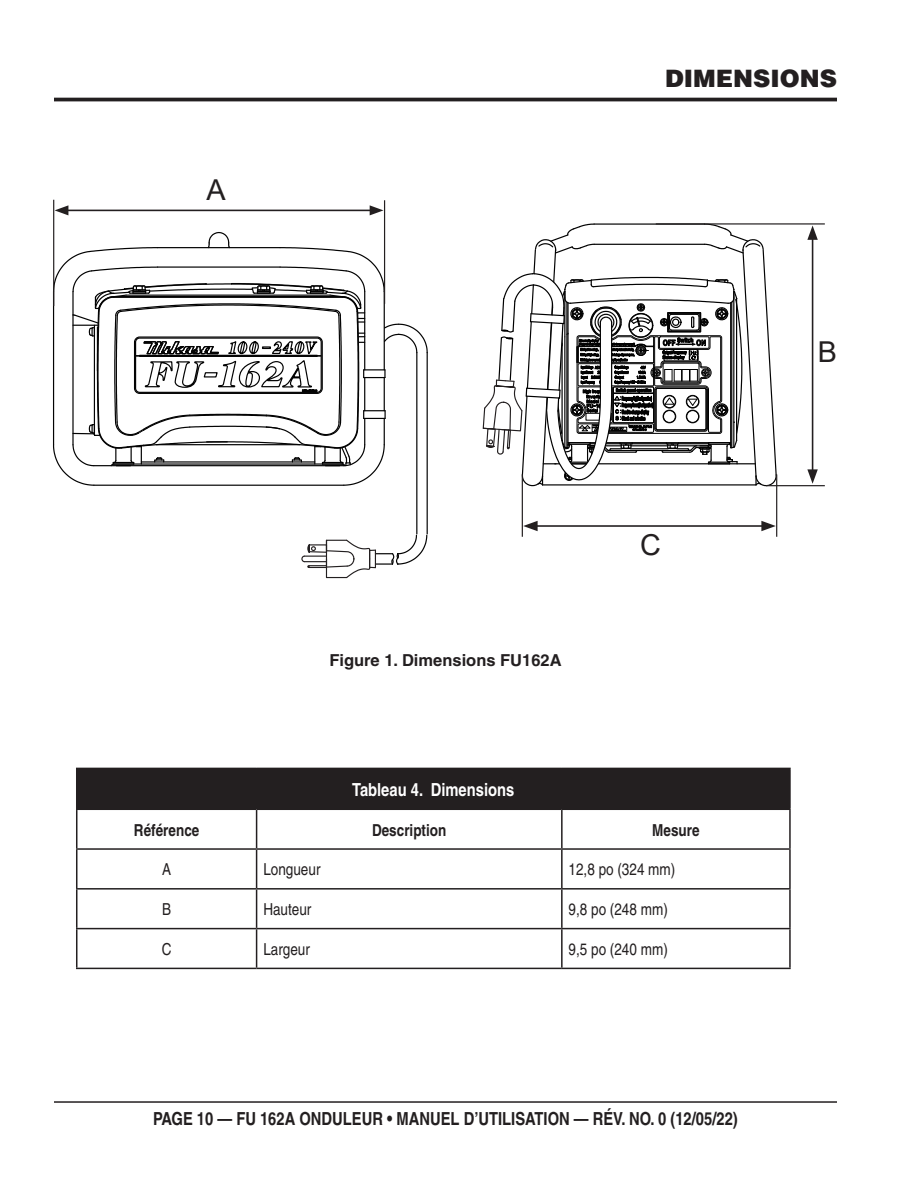
<style>
.page{position:relative;width:918px;height:1188px;background:#fff}
.page>*{position:absolute;margin:0;border:0;box-sizing:border-box;transform-origin:0 0}
.t1{font:28.8px "Arial";color:#231f20}
.Page_Heading_TOC{font:900 24px "Helvetica";color:#231f20}
.t2{font:700 condensed 18px "Helvetica";color:#231f20}
.t3{font:700 condensed 18px "Helvetica";color:#fff}
.Table_-_body_text_le{font:condensed 16.5px "Helvetica";color:#231f20}
.Table_-_body_text_BO{font:700 condensed 16.5px "Helvetica";color:#231f20}
.t4{font:700 16.5px "Helvetica";color:#231f20}
.Table_-_body_text_ce{font:condensed 16.5px "Helvetica";color:#231f20}
</style>
<div class="page">
<hr style="left:54px;top:1101px;width:783px;height:2px;background:#231f20">
<hr style="left:54px;top:98px;width:783px;height:3px;background:#231f20">
<div style="left:77px;top:768px;width:713px;height:41px;background:#231f20"></div>
<hr style="left:76px;top:768px;width:181px;height:1px;background:#231f20">
<hr style="left:76px;top:769px;width:1px;height:40px;background:#231f20">
<hr style="left:562px;top:768px;width:229px;height:1px;background:#231f20">
<hr style="left:789px;top:769px;width:2px;height:40px;background:#231f20">
<hr style="left:76px;top:809px;width:181px;height:1px;background:#231f20">
<hr style="left:76px;top:810px;width:1px;height:38px;background:#231f20">
<hr style="left:257px;top:809px;width:305px;height:1px;background:#231f20">
<hr style="left:256px;top:810px;width:1px;height:38px;background:#231f20">
<hr style="left:562px;top:809px;width:229px;height:1px;background:#231f20">
<hr style="left:561px;top:810px;width:2px;height:38px;background:#231f20">
<hr style="left:789px;top:810px;width:2px;height:38px;background:#231f20">
<hr style="left:257px;top:848px;width:305px;height:2px;background:#231f20">
<hr style="left:562px;top:848px;width:229px;height:2px;background:#231f20">
<hr style="left:561px;top:850px;width:2px;height:38px;background:#231f20">
<hr style="left:789px;top:850px;width:2px;height:38px;background:#231f20">
<hr style="left:76px;top:890px;width:1px;height:38px;background:#231f20">
<hr style="left:257px;top:888px;width:305px;height:2px;background:#231f20">
<hr style="left:256px;top:890px;width:1px;height:38px;background:#231f20">
<hr style="left:562px;top:888px;width:229px;height:2px;background:#231f20">
<hr style="left:561px;top:890px;width:2px;height:38px;background:#231f20">
<hr style="left:789px;top:890px;width:2px;height:38px;background:#231f20">
<hr style="left:76px;top:929px;width:1px;height:39px;background:#231f20">
<hr style="left:257px;top:928px;width:305px;height:1px;background:#231f20">
<hr style="left:256px;top:929px;width:1px;height:39px;background:#231f20">
<hr style="left:562px;top:928px;width:229px;height:1px;background:#231f20">
<hr style="left:561px;top:929px;width:2px;height:39px;background:#231f20">
<hr style="left:789px;top:929px;width:2px;height:39px;background:#231f20">
<hr style="left:76px;top:968px;width:181px;height:1px;background:#231f20">
<hr style="left:257px;top:968px;width:305px;height:1px;background:#231f20">
<hr style="left:562px;top:968px;width:229px;height:1px;background:#231f20">
<hr style="left:76px;top:848px;width:181px;height:2px;background:#231f20">
<hr style="left:76px;top:850px;width:1px;height:38px;background:#231f20">
<hr style="left:256px;top:850px;width:1px;height:38px;background:#231f20">
<hr style="left:76px;top:888px;width:181px;height:2px;background:#231f20">
<hr style="left:76px;top:928px;width:181px;height:1px;background:#231f20">
<svg style="left:482px;top:223px;width:295px;height:264px"></svg>
<hr style="left:656px;top:223px;width:169px;height:2px;background:#231f20">
<hr style="left:766px;top:485px;width:59px;height:1px;background:#231f20">
<svg style="left:807px;top:225px;width:11px;height:15px"></svg>
<svg style="left:807px;top:469px;width:11px;height:15px"></svg>
<hr style="left:812px;top:236px;width:1px;height:236px;background:#231f20">
<hr style="left:522px;top:474px;width:1px;height:63px;background:#231f20">
<hr style="left:776px;top:474px;width:1px;height:63px;background:#231f20">
<svg style="left:761px;top:521px;width:15px;height:10px"></svg>
<svg style="left:523px;top:521px;width:15px;height:10px"></svg>
<hr style="left:535px;top:525px;width:230px;height:2px;background:#231f20">
<hr style="left:416px;top:353px;width:1px;height:181px;background:#030303">
<hr style="left:427px;top:353px;width:1px;height:181px;background:#030303">
<hr style="left:53px;top:200px;width:1px;height:106px;background:#231f20">
<hr style="left:384px;top:200px;width:1px;height:104px;background:#231f20">
<svg style="left:370px;top:205px;width:14px;height:10px"></svg>
<svg style="left:55px;top:205px;width:13px;height:10px"></svg>
<hr style="left:67px;top:210px;width:305px;height:1px;background:#231f20">
<svg style="left:53px;top:231px;width:375px;height:255px"></svg>
<svg style="left:301px;top:534px;width:127px;height:44px"></svg>
<p class="t1" style="left:207px;top:170px;width:21px">A</p>
<p class="Page_Heading_TOC" style="left:665px;top:63px;width:173px">DIMENSIONS</p>
<p class="t4" style="left:329px;top:650px;width:234px">Figure 1. Dimensions FU162A</p>
<p class="t3" style="left:352px;top:778px;width:164px">Tableau 4. Dimensions</p>
<p class="t1" style="left:640px;top:525px;width:22px">C</p>
<p class="t1" style="left:818px;top:332px;width:21px">B</p>
<p class="Table_-_body_text_BO" style="left:134px;top:820px;width:67px">Référence</p>
<p class="Table_-_body_text_BO" style="left:372px;top:820px;width:76px">Description</p>
<p class="Table_-_body_text_BO" style="left:652px;top:820px;width:49px">Mesure</p>
<p class="Table_-_body_text_ce" style="left:162px;top:860px;width:11px">A</p>
<p class="Table_-_body_text_le" style="left:263px;top:860px;width:59px">Longueur</p>
<p class="Table_-_body_text_le" style="left:569px;top:860px;width:108px">12,8 po (324 mm)</p>
<p class="Table_-_body_text_ce" style="left:162px;top:900px;width:11px">B</p>
<p class="Table_-_body_text_le" style="left:263px;top:900px;width:50px">Hauteur</p>
<p class="Table_-_body_text_le" style="left:569px;top:900px;width:101px">9,8 po (248 mm)</p>
<p class="Table_-_body_text_ce" style="left:162px;top:940px;width:11px">C</p>
<p class="Table_-_body_text_le" style="left:263px;top:940px;width:48px">Largeur</p>
<p class="Table_-_body_text_le" style="left:569px;top:940px;width:101px">9,5 po (240 mm)</p>
<p class="t2" style="left:153px;top:1108px;width:586px">PAGE 10 — FU 162A ONDULEUR • MANUEL D’UTILISATION — RÉV. NO. 0 (12/05/22)</p>
</div>
